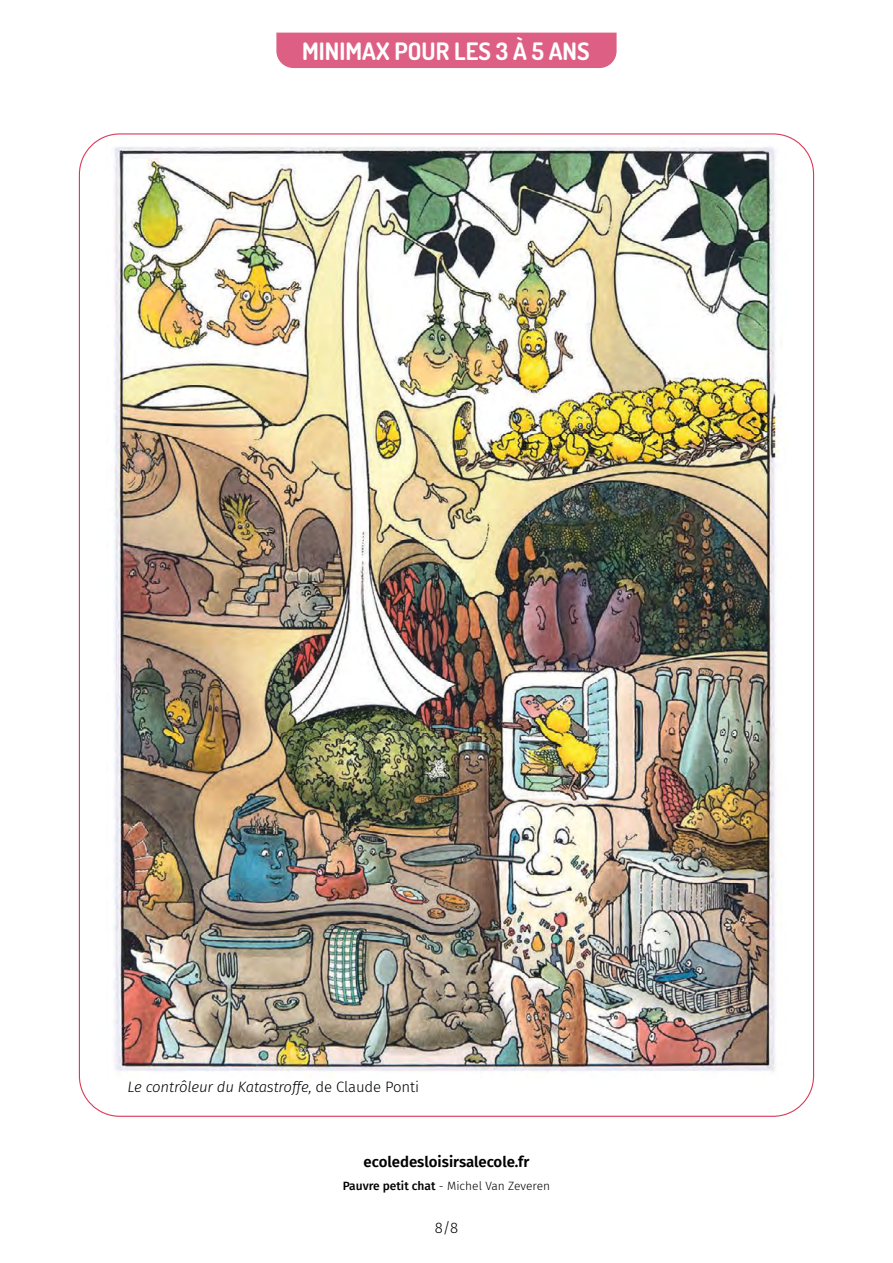
<style>
.page{position:relative;width:893px;height:1263px;background:#fff}
.page>*{position:absolute;margin:0;border:0;box-sizing:border-box;transform-origin:0 0}
.t1{font:700 24px "Dosis";color:#fff}
.t2{font:italic 300 15px "Fira Sans";letter-spacing:-.01em;color:#000}
.t3{font:600 15px "Fira Sans";color:#000}
.t4{font:300 15px "Fira Sans";color:#000}
.t5{font:300 12px "Fira Sans";color:#000}
.s1{font-style:normal}
.s2{font-weight:500}
</style>
<div class="page">
<div style="left:276px;top:33px;width:341px;height:35px;background:#de5f84"></div>
<img style="left:114px;top:147px;width:665px;height:931px">
<h1 class="t1" style="left:302px;top:35px;width:289px">MINIMAX POUR LES 3 À 5 ANS</h1>
<p class="t2" style="left:128px;top:1077px;width:293px">Le contrôleur du Katastroffe, <span class="s1">de Claude Ponti</span></p>
<p class="t3" style="left:364px;top:1149px;width:167px">ecoledesloisirsalecole.fr</p>
<p class="t5" style="left:343px;top:1177px;width:209px"><span class="s2">Pauvre petit chat</span> - Michel Van Zeveren</p>
<p class="t4" style="left:435px;top:1217px;width:25px">8/8</p>
</div>
